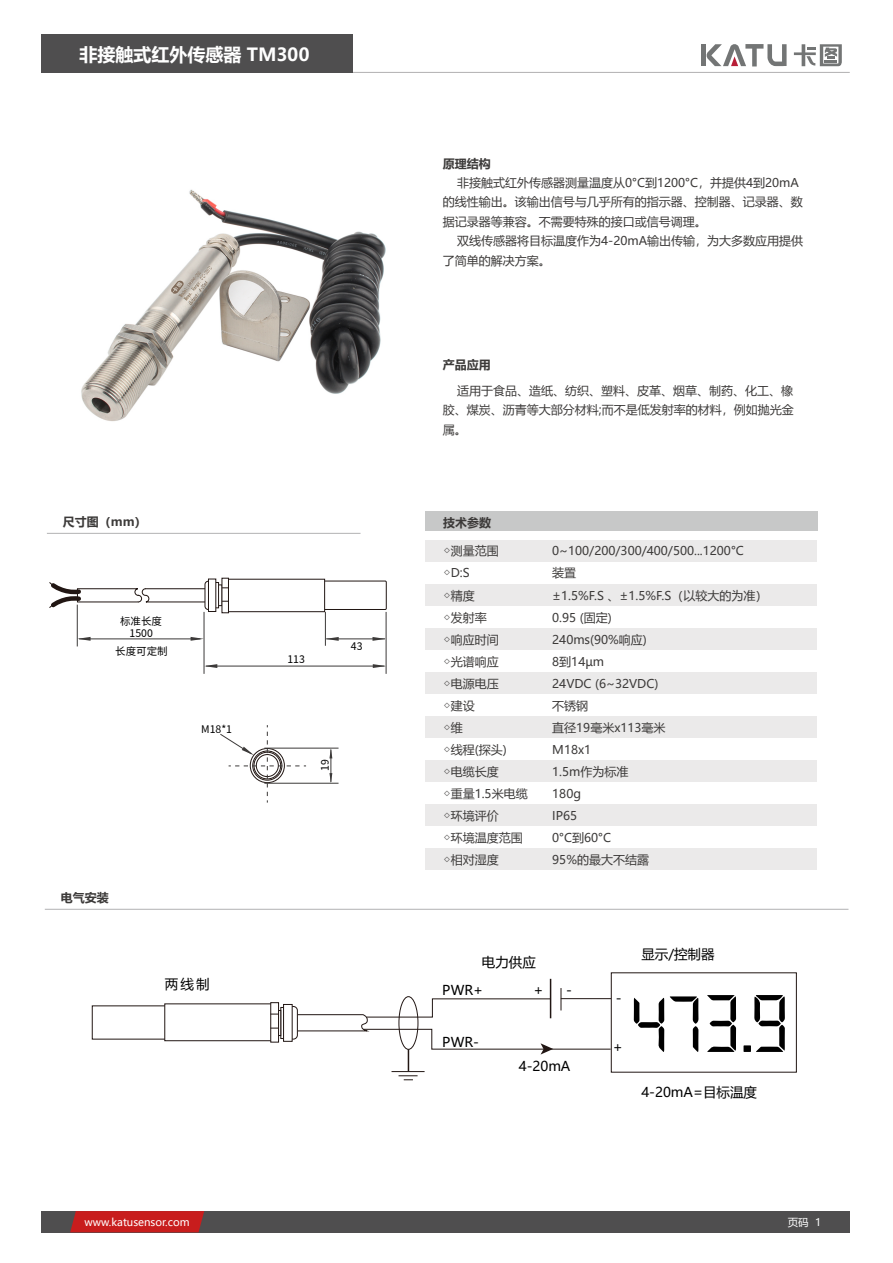
<style>
.page{position:relative;width:893px;height:1263px;background:#fff}
.page>*{position:absolute;margin:0;border:0;box-sizing:border-box;transform-origin:0 0}
.t1{font:700 18px "Microsoft Ya Hei";color:#fff}
.t2{font:13.5px "Microsoft Ya Hei";color:#000}
.t3{font:12px/22px "Microsoft Ya Hei";color:#3c3a39}
.t4{font:700 12px "Microsoft Ya Hei";color:#3c3a39}
.t5{font:10.5px "Source Han Sans CN";color:#000}
.t6{font:10.5px "Microsoft Ya Hei";color:#fff}
</style>
<div class="page">
<hr style="left:47px;top:533px;width:313px;height:1px;background:#b2b2b3">
<hr style="left:45px;top:909px;width:803px;height:1px;background:#b2b2b3">
<div style="left:425px;top:540px;width:392px;height:22px;background:#ebeaea"></div>
<div style="left:425px;top:584px;width:392px;height:22px;background:#ebeaea"></div>
<div style="left:425px;top:628px;width:392px;height:22px;background:#ebeaea"></div>
<div style="left:425px;top:672px;width:392px;height:22px;background:#ebeaea"></div>
<div style="left:425px;top:716px;width:392px;height:22px;background:#ebeaea"></div>
<div style="left:425px;top:760px;width:392px;height:22px;background:#ebeaea"></div>
<div style="left:425px;top:804px;width:392px;height:22px;background:#ebeaea"></div>
<div style="left:425px;top:848px;width:392px;height:22px;background:#ebeaea"></div>
<div style="left:425px;top:511px;width:392px;height:20px;background:#c7c8c8"></div>
<div style="left:322px;top:581px;width:65px;height:29px;border:1px solid #211613"></div>
<div style="left:228px;top:579px;width:97px;height:33px;background:#fff;border:1px solid #211613"></div>
<div style="left:205px;top:581px;width:9px;height:29px;border:1px solid #211613;border-radius:3px"></div>
<svg style="left:214px;top:584px;width:8px;height:22px"></svg>
<div style="left:211px;top:582px;width:8px;height:26px;background:#b8b4b4;border:1px solid #211613"></div>
<div style="left:208px;top:579px;width:8px;height:33px;background:#fff;border:1px solid #211613"></div>
<div style="left:222px;top:578px;width:7px;height:35px;background:#fff;border:1px solid #211613"></div>
<hr style="left:204px;top:612px;width:1px;height:62px;background:#3c3a39">
<hr style="left:77px;top:605px;width:1px;height:41px;background:#3c3a39">
<hr style="left:386px;top:612px;width:1px;height:62px;background:#3c3a39">
<hr style="left:325px;top:612px;width:1px;height:34px;background:#3c3a39">
<hr style="left:206px;top:666px;width:178px;height:1px;background:#3c3a39">
<hr style="left:326px;top:639px;width:59px;height:1px;background:#3c3a39">
<svg style="left:325px;top:637px;width:14px;height:4px"></svg>
<svg style="left:204px;top:664px;width:13px;height:4px"></svg>
<svg style="left:77px;top:637px;width:14px;height:4px"></svg>
<svg style="left:191px;top:637px;width:13px;height:4px"></svg>
<svg style="left:373px;top:664px;width:13px;height:4px"></svg>
<svg style="left:372px;top:637px;width:14px;height:4px"></svg>
<svg style="left:49px;top:581px;width:158px;height:28px"></svg>
<hr style="left:79px;top:639px;width:121px;height:1px;background:#3c3a39">
<hr style="left:264px;top:783px;width:75px;height:1px;background:#3c3a39">
<hr style="left:264px;top:748px;width:75px;height:1px;background:#3c3a39">
<hr style="left:331px;top:749px;width:1px;height:33px;background:#3c3a39">
<svg style="left:329px;top:748px;width:3px;height:10px"></svg>
<svg style="left:329px;top:773px;width:3px;height:10px"></svg>
<svg style="left:220px;top:725px;width:86px;height:77px"></svg>
<svg style="left:280px;top:1007px;width:3px;height:32px"></svg>
<div style="left:278px;top:1010px;width:3px;height:26px;background:#fff;border:1px solid #211613"></div>
<div style="left:164px;top:1003px;width:108px;height:38px;background:#fff;border:1px solid #211613"></div>
<div style="left:270px;top:1002px;width:9px;height:40px;background:#fff;border:1px solid #211613"></div>
<div style="left:289px;top:1006px;width:9px;height:33px;border:1px solid #211613;border-radius:4px"></div>
<div style="left:283px;top:1004px;width:10px;height:38px;background:#fff;border:1px solid #211613"></div>
<hr style="left:550px;top:979px;width:1px;height:39px;background:#211613">
<div style="left:611px;top:972px;width:186px;height:100px;border:1px solid #211613"></div>
<svg style="left:297px;top:988px;width:314px;height:92px"></svg>
<svg style="left:670px;top:996px;width:28px;height:56px"></svg>
<svg style="left:634px;top:998px;width:30px;height:54px"></svg>
<svg style="left:707px;top:995px;width:29px;height:57px"></svg>
<svg style="left:754px;top:995px;width:31px;height:57px"></svg>
<div style="left:743px;top:1045px;width:8px;height:7px;background:#000"></div>
<img style="left:81px;top:189px;width:305px;height:232px">
<svg style="left:706px;top:44px;width:81px;height:22px"></svg>
<hr style="left:701px;top:44px;width:4px;height:22px;background:#737575">
<svg style="left:794px;top:44px;width:48px;height:22px"></svg>
<hr style="left:41px;top:72px;width:809px;height:1px;background:#b1b0b1">
<div style="left:41px;top:34px;width:312px;height:38px;background:#4f4e4f"></div>
<div style="left:41px;top:1211px;width:809px;height:21px;background:#4f4e4f"></div>
<svg style="left:70px;top:1211px;width:134px;height:21px;background:#c21f1f"></svg>
<h1 class="t1" style="left:79px;top:42px;width:232px">非接触式红外传感器 TM300</h1>
<p class="t4" style="left:63px;top:513px;width:85px">尺寸图（mm）</p>
<p class="t5" style="left:120px;top:616px;width:43px">标准长度</p>
<p class="t5" style="left:115px;top:645px;width:54px">长度可定制</p>
<p class="t5" style="left:130px;top:628px;width:25px">1500</p>
<p class="t5" style="left:201px;top:723px;width:32px">M18*1</p>
<p class="t4" style="left:61px;top:889px;width:49px">电气安装</p>
<p class="t5" style="left:287px;top:653px;width:19px">113</p>
<p class="t5" style="left:351px;top:640px;width:13px">43</p>
<p class="t5" style="left:319px;top:771px;width:13px;rotate:-90deg">19</p>
<p class="t4" style="left:443px;top:155px;width:49px">原理结构</p>
<p class="t3" style="left:443px;top:172px;width:361px;line-height:19.5px;text-indent:14px">非接触式红外传感器测量温度从0°C到1200°C，并提供4到20mA的线性输出。该输出信号与几乎所有的指示器、控制器、记录器、数据记录器等兼容。不需要特殊的接口或信号调理。</p>
<p class="t3" style="left:443px;top:231px;width:362px;line-height:19.5px;text-indent:14px">双线传感器将目标温度作为4-20mA输出传输，为大多数应用提供了简单的解决方案。</p>
<p class="t4" style="left:443px;top:356px;width:49px">产品应用</p>
<p class="t3" style="left:443px;top:380px;width:352px;line-height:19.5px;text-align:justify;text-indent:14px">适用于食品、造纸、纺织、塑料、皮革、烟草、制药、化工、橡胶、煤炭、沥青等大部分材料;而不是低发射率的材料，例如抛光金属。</p>
<p class="t4" style="left:443px;top:514px;width:49px">技术参数</p>
<p class="t3" style="left:443px;top:540px;width:86px">◇测量范围◇D:S<br>◇精度<br>◇发射率<br>◇响应时间<br>◇光谱响应<br>◇电源电压<br>◇建设<br>◇维<br>◇线程(探头)<br>◇电缆长度<br>◇重量1.5米电缆◇环境评价<br>◇环境温度范围◇相对湿度</p>
<p class="t3" style="left:552px;top:540px;width:217px">0~100/200/300/400/500...1200°C<br>装置<br>±1.5%F.S 、±1.5%F.S（以较大的为准）<br>0.95 (固定)<br>240ms(90%响应)<br>8到14µm<br>24VDC (6~32VDC)<br>不锈钢<br>直径19毫米x113毫米<br>M18x1<br>1.5m作为标准<br>180g<br>IP65<br>0°C到60°C<br>95%的最大不结露</p>
<p class="t2" style="left:482px;top:953px;width:55px">电力供应</p>
<p class="t2" style="left:641px;top:944px;width:75px">显示/控制器</p>
<p class="t2" style="left:165px;top:975px;width:46px">两线制</p>
<p class="t2" style="left:442px;top:981px;width:43px">PWR+</p>
<p class="t2" style="left:534px;top:981px;width:12px">+</p>
<p class="t2" style="left:442px;top:1033px;width:38px">PWR-</p>
<p class="t2" style="left:566px;top:981px;width:7px">-</p>
<p class="t2" style="left:519px;top:1057px;width:53px">4-20mA</p>
<p class="t2" style="left:616px;top:989px;width:7px">-</p>
<p class="t2" style="left:613px;top:1038px;width:12px">+</p>
<p class="t2" style="left:641px;top:1083px;width:117px">4-20mA=目标温度</p>
<p class="t6" style="left:85px;top:1215px;width:106px">www.katusensor.com</p>
<p class="t6" style="left:788px;top:1215px;width:35px">页码 1</p>
</div>
